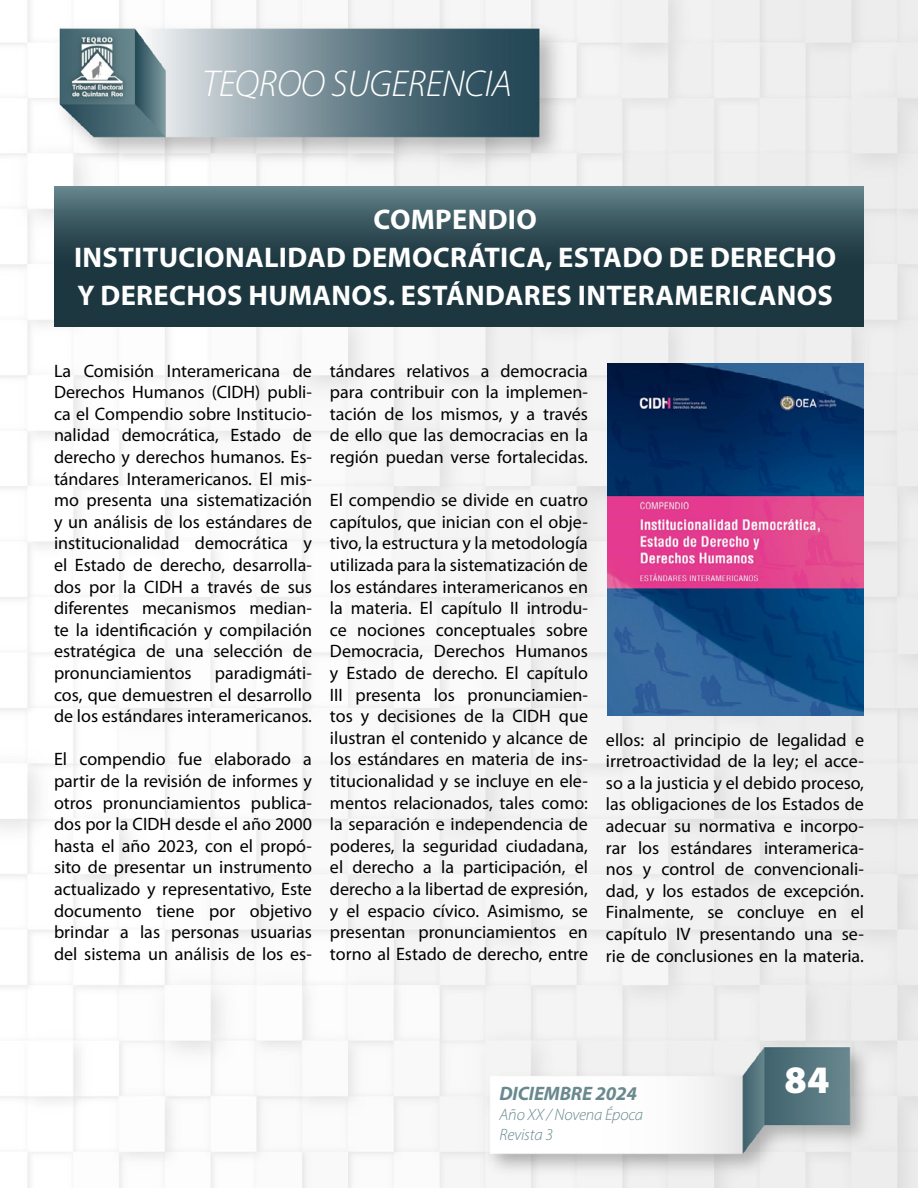
<style>
.page{position:relative;width:918px;height:1188px;background:#fff}
.page>*{position:absolute;margin:0;border:0;box-sizing:border-box;transform-origin:0 0}
.t1{font:900 39px "Myriad Pro";color:#fff}
.t2{font:italic 300 37.5px "Myriad Pro";letter-spacing:-.01em;color:#fff}
.t3{font:700 28.5px/37.5px "Myriad Pro";letter-spacing:.01em;color:#fff;text-align:center}
.t4{font:italic 700 19.5px "Myriad Pro";letter-spacing:-.01em;color:#69898f}
.t5{font:18px/21.6px "Myriad Pro";color:#000;text-align:justify}
.t6{font:italic 300 16.5px/19.8px "Myriad Pro";letter-spacing:-.01em;color:#69898f}
</style>
<div class="page">
<img style="left:0;top:0;width:918px;height:1188px">
<svg style="left:54px;top:186px;width:810px;height:141px;background:#2d4951"></svg>
<img style="left:607px;top:363px;width:257px;height:353px">
<h2 class="t2" style="left:202px;top:61px;width:311px">TEQROO SUGERENCIA</h2>
<h3 class="t3" style="left:74px;top:200px;width:764px">COMPENDIO<br>INSTITUCIONALIDAD DEMOCRÁTICA, ESTADO DE DERECHO<br>Y DERECHOS HUMANOS. ESTÁNDARES INTERAMERICANOS</h3>
<p class="t5" style="left:54px;top:359px;width:260px">La Comisión Interamericana de Derechos Humanos (CIDH) publi&shy;ca el Compendio sobre Institucio&shy;nalidad democrática, Estado de derecho y derechos humanos. Es&shy;tándares Interamericanos. El mis&shy;mo presenta una sistematización y un análisis de los estándares de institucionalidad democrática y el Estado de derecho, desarrolla&shy;dos por la CIDH a través de sus diferentes mecanismos median&shy;te la identificación y compilación estratégica de una selección de pronunciamientos</p>
<p class="t5" style="left:54px;top:662px;width:260px;text-indent:161px">paradigmáti&shy;cos, que demuestren el desarrollo de los estándares interamericanos.</p>
<p class="t5" style="left:54px;top:748px;width:260px">El compendio fue elaborado a partir de la revisión de informes y otros pronunciamientos publica&shy;dos por la CIDH desde el año 2000 hasta el año 2023, con el propó&shy;sito de presentar un instrumento actualizado y representativo, Este documento tiene por objetivo brindar a las personas usuarias del sistema un análisis de los es-</p>
<p class="t5" style="left:330px;top:359px;width:260px">tándares relativos a democracia para contribuir con la implemen&shy;tación de los mismos, y a través de ello que las democracias en la región puedan verse fortalecidas.</p>
<p class="t5" style="left:330px;top:489px;width:260px">El compendio se divide en cuatro capítulos, que inician con el obje&shy;tivo, la estructura y la metodología utilizada para la sistematización de los estándares interamericanos en la materia. El capítulo II introdu&shy;ce nociones conceptuales sobre Democracia, Derechos Humanos y Estado de derecho. El capítulo III presenta los pronunciamien&shy;tos y decisiones de la CIDH que ilustran el contenido y alcance de los estándares en materia de ins&shy;titucionalidad y se incluye en ele&shy;mentos relacionados, tales como: la separación e independencia de poderes, la seguridad ciudadana, el derecho a la participación, el derecho a la libertad de expresión, y el espacio cívico. Asimismo, se presentan pronunciamientos en torno al Estado de derecho, entre</p>
<p class="t5" style="left:606px;top:728px;width:260px">ellos: al principio de legalidad e irretroactividad de la ley; el acce&shy;so a la justicia y el debido proceso, las obligaciones de los Estados de adecuar su normativa e incorpo&shy;rar los estándares interamerica&shy;nos y control de convencionali&shy;dad, y los estados de excepción.<br>Finalmente, se concluye en el capítulo IV presentando una se&shy;rie de conclusiones en la materia.</p>
<p class="t4" style="left:500px;top:1081px;width:139px">DICIEMBRE 2024</p>
<p class="t6" style="left:500px;top:1105px;width:145px">Año XX / Novena Época<br>Revista 3</p>
<h1 class="t1" style="left:785px;top:1053px;width:46px">84</h1>
</div>
